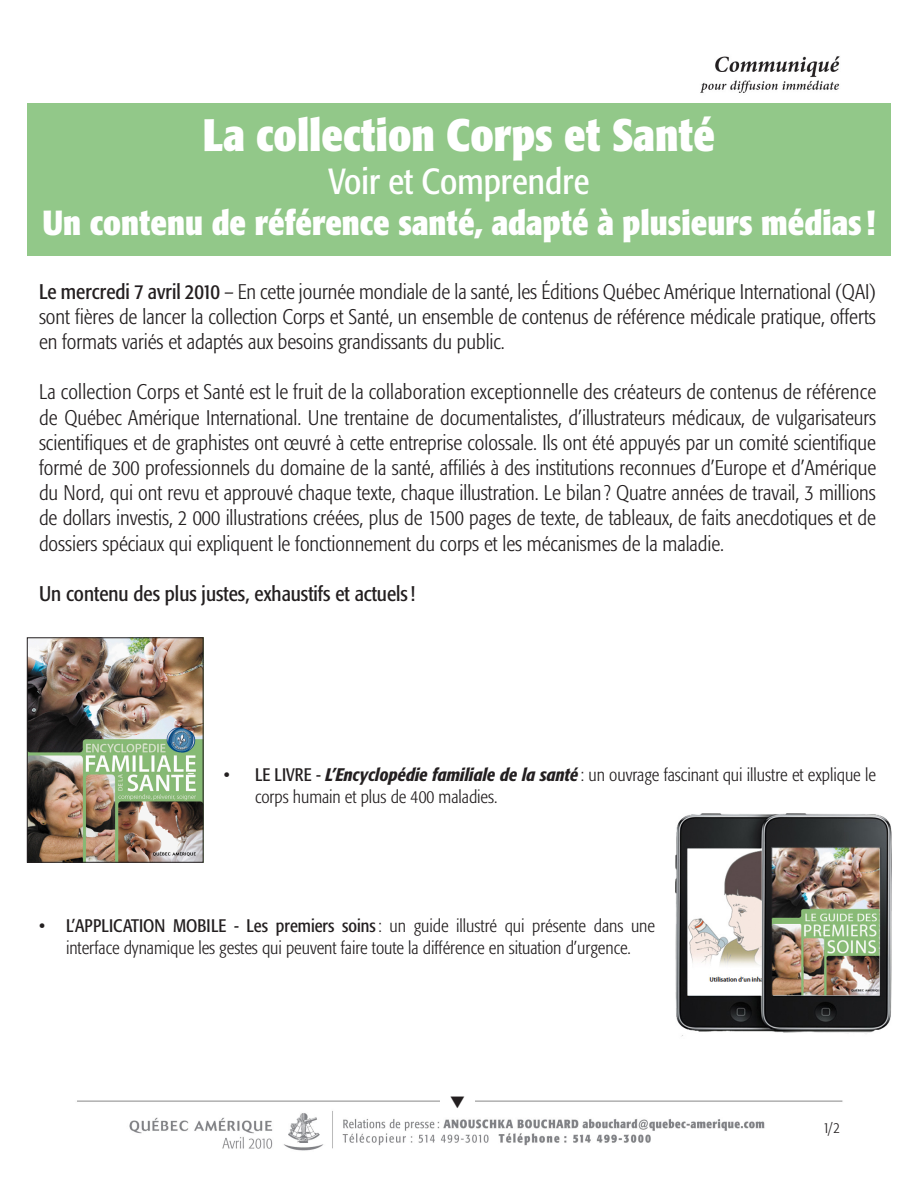
<style>
.page{position:relative;width:918px;height:1188px;background:#fff}
.page>*{position:absolute;margin:0;border:0;box-sizing:border-box;transform-origin:0 0}
.t1{font:700 condensed 45px "Formata";color:#fff}
.t2{font:condensed 36px "Formata";color:#fff}
.t3{font:700 condensed 34.5px "Formata";color:#fff}
.t4{font:300 condensed 21px/25.2px "Formata";color:#231f20;text-align:justify}
.t5{font:condensed 21px "Formata";color:#231f20}
.t6{font:300 condensed 18px/21.6px "Formata";color:#231f20}
.t7{font:300 condensed 15px "Formata";color:#231f20}
.s1{font-weight:400}
.s2{font-weight:500;font-style:italic}
</style>
<div class="page">
<img style="left:26px;top:56px;width:866px;height:1095px">
<div style="left:27px;top:104px;width:864px;height:152px;background:#92c889"></div>
<img style="left:29px;top:639px;width:172px;height:222px">
<div style="left:27px;top:637px;width:176px;height:226px;border:1px solid #231f20"></div>
<div style="left:440px;top:1091px;width:35px;height:21px;background:#fff"></div>
<img style="left:675px;top:814px;width:216px;height:225px">
<p class="t1" style="left:203px;top:107px;width:514px">La collection Corps et Santé</p>
<p class="t2" style="left:329px;top:160px;width:262px">Voir et Comprendre</p>
<p class="t3" style="left:42px;top:202px;width:835px">Un contenu de référence santé, adapté à plusieurs médias!</p>
<p class="t4" style="left:39px;top:279px;width:839px"><span class="s1">Le mercredi 7 avril 2010</span> – En cette journée mondiale de la santé, les Éditions Québec Amérique International (QAI) sont fières de lancer la collection Corps et Santé, un ensemble de contenus de référence médicale pratique, offerts en formats variés et adaptés aux besoins grandissants du public.</p>
<p class="t4" style="left:39px;top:380px;width:839px">La collection Corps et Santé est le fruit de la collaboration exceptionnelle des créateurs de contenus de référence de Québec Amérique International. Une trentaine de documentalistes, d’illustrateurs médicaux, de vulgarisateurs scientifiques et de graphistes ont œuvré à cette entreprise colossale. Ils ont été appuyés par un comité scientifique formé de 300 professionnels du domaine de la santé, affiliés à des institutions reconnues d’Europe et d’Amérique du Nord, qui ont revu et approuvé chaque texte, chaque illustration. Le bilan ? Quatre années de travail, 3 millions de dollars investis, 2 000 illustrations créées, plus de 1500 pages de texte, de tableaux, de faits anecdotiques et de dossiers spéciaux qui expliquent le fonctionnement du corps et les mécanismes de la maladie.</p>
<p class="t5" style="left:39px;top:581px;width:378px">Un contenu des plus justes, exhaustifs et actuels!</p>
<p class="t6" style="left:255px;top:764px;width:622px;text-indent:-31px"><span class="s1">• LE LIVRE -</span> <span class="s2">L’Encyclopédie familiale de la santé</span> : un ouvrage fascinant qui illustre et explique le corps humain et plus de 400 maladies.</p>
<p class="t6" style="left:39px;top:915px;width:617px;text-align:center"><span class="s1">• L’APPLICATION MOBILE - Les premiers soins</span>: un guide illustré qui présente dans une interface dynamique les gestes qui peuvent faire toute la différence en situation d’urgence.</p>
<p class="t7" style="left:823px;top:1119px;width:18px">1/2</p>
</div>
